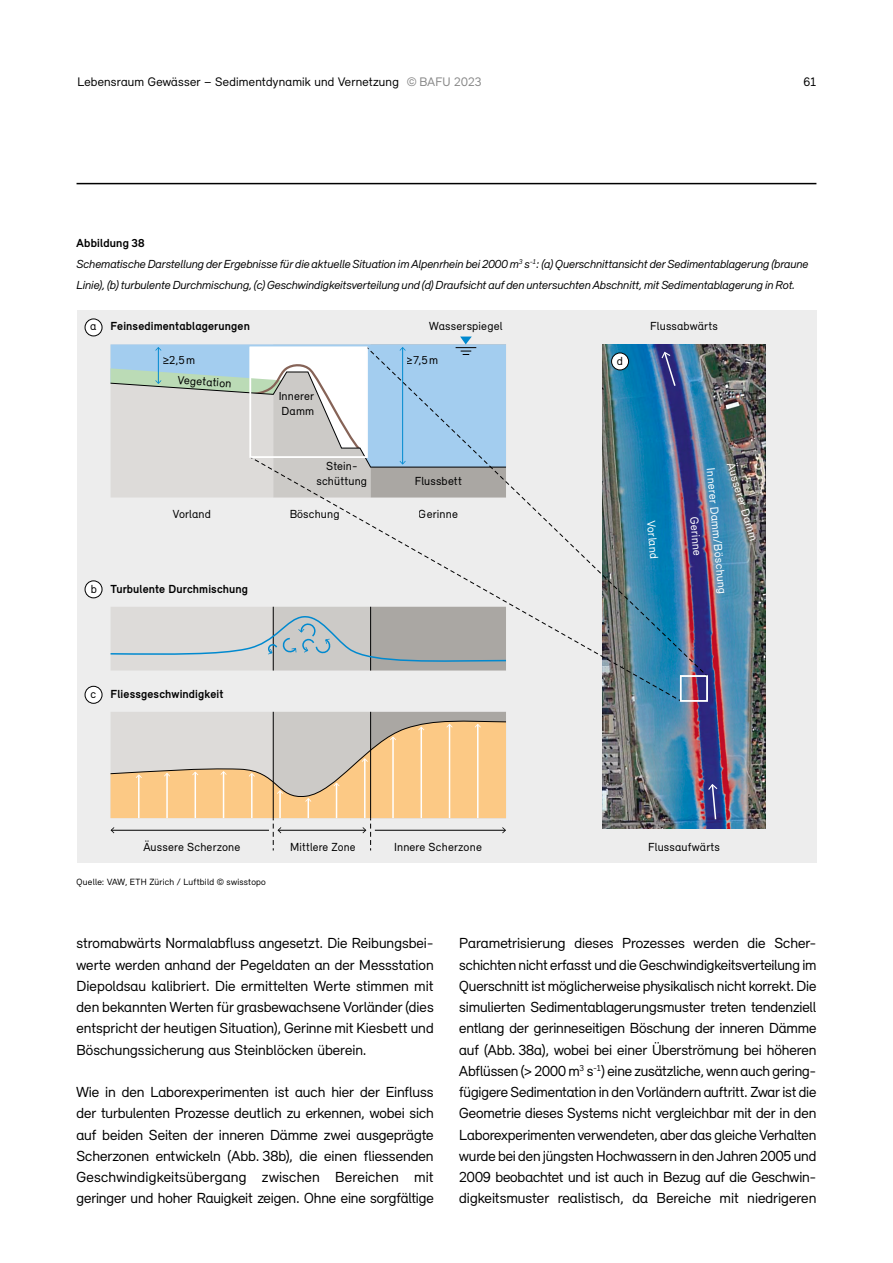
<style>
.page{position:relative;width:893px;height:1263px;background:#fff}
.page>*{position:absolute;margin:0;border:0;box-sizing:border-box;transform-origin:0 0}
._07_Grundtext{font:15px/21.3px "Relevant";letter-spacing:-.005em;color:#000;text-align:justify}
.t1{font:12.75px "Relevant";letter-spacing:.015em;color:#000}
._08_Legende_Titel{font:italic 12px/21.3px "Relevant";color:#000}
.t2{font:12px/14.4px "Relevant";letter-spacing:.015em;color:#000;text-align:center}
._08_Legende_Titel-2{font:700 12px "Relevant";letter-spacing:.01em;color:#000}
.t3{font:12px "Relevant";color:#fff}
._08_Quelle{font:9.3px "Relevant";letter-spacing:.025em;color:#000}
.s1{color:#878787}
.s2{font-weight:400}
</style>
<div class="page">
<hr style="left:77px;top:183px;width:739px;height:1px;background:#000">
<div style="left:77px;top:310px;width:739px;height:553px;background:#ededed"></div>
<img style="left:603px;top:344px;width:162px;height:485px">
<svg style="left:708px;top:783px;width:9px;height:38px"></svg>
<div style="left:85px;top:319px;width:17px;height:17px;background:#fff;border-radius:50%"></div>
<div style="left:85px;top:319px;width:17px;height:17px;border:1px solid #000;border-radius:50%"></div>
<div style="left:111px;top:344px;width:162px;height:153px;background:#dddbd9"></div>
<div style="left:111px;top:712px;width:162px;height:106px;background:#dddbd9"></div>
<div style="left:273px;top:712px;width:98px;height:106px;background:#cccac7"></div>
<div style="left:371px;top:712px;width:135px;height:106px;background:#aaa7a3"></div>
<hr style="left:273px;top:712px;width:1px;height:106px;background:#000">
<hr style="left:370px;top:712px;width:1px;height:106px;background:#000">
<div style="left:85px;top:686px;width:17px;height:17px;background:#fff;border-radius:50%"></div>
<div style="left:85px;top:686px;width:17px;height:17px;border:1px solid #000;border-radius:50%"></div>
<div style="left:85px;top:581px;width:17px;height:17px;background:#fff;border-radius:50%"></div>
<div style="left:85px;top:581px;width:17px;height:17px;border:1px solid #000;border-radius:50%"></div>
<div style="left:111px;top:607px;width:162px;height:63px;background:#dddbd9"></div>
<svg style="left:110px;top:646px;width:144px;height:9px"></svg>
<img style="left:602px;top:351px;width:103px;height:323px">
<svg style="left:110px;top:337px;width:396px;height:122px"></svg>
<svg style="left:254px;top:459px;width:424px;height:240px"></svg>
<svg style="left:110px;top:719px;width:396px;height:131px"></svg>
<div style="left:250px;top:347px;width:118px;height:111px;border:2px solid #fff"></div>
<div style="left:680px;top:675px;width:28px;height:27px;border:2px solid #fff"></div>
<p class="t1" style="left:77px;top:74px;width:406px">Lebensraum Gewässer – Sedimentdynamik und Vernetzung <span class="s1">© BAFU 2023</span></p>
<p class="t1" style="left:803px;top:74px;width:15px">61</p>
<p class="_08_Legende_Titel-2" style="left:77px;top:235px;width:70px">Abbildung 38</p>
<p class="_08_Legende_Titel" style="left:77px;top:252px;width:733px">Schematische Darstellung der Ergebnisse für die aktuelle Situation im Alpenrhein bei 2000 m<sup>3</sup> s<sup>-1</sup>: (a) Querschnittansicht der Sedimentablagerung (braune<br>Linie), (b) turbulente Durchmischung, (c) Geschwindigkeitsverteilung und (d) Draufsicht auf den untersuchten Abschnitt, mit Sedimentablagerung in Rot.</p>
<p class="_08_Legende_Titel-2" style="left:90px;top:319px;width:161px"><span class="s2">a</span> Feinsedimentablagerungen</p>
<p class="t2" style="left:650px;top:319px;width:69px">Flussabwärts</p>
<p class="t2" style="left:429px;top:319px;width:75px">Wasserspiegel</p>
<p class="t2" style="left:163px;top:353px;width:34px">≥2,5m</p>
<p class="t2" style="left:407px;top:353px;width:33px">≥7,5m</p>
<p class="t2" style="left:178px;top:372px;width:55px;rotate:4deg">Vegetation</p>
<p class="t2" style="left:173px;top:506px;width:40px">Vorland</p>
<p class="_08_Legende_Titel-2" style="left:91px;top:581px;width:159px"><span class="s2">b</span> Turbulente Durchmischung</p>
<p class="t2" style="left:279px;top:389px;width:37px;text-align:left">Innerer<br>Damm</p>
<p class="t2" style="left:316px;top:459px;width:52px">Stein&shy;schüttung</p>
<p class="t2" style="left:289px;top:506px;width:52px">Böschung</p>
<p class="_08_Legende_Titel-2" style="left:91px;top:686px;width:134px"><span class="s2">c</span> Fliessgeschwindigkeit</p>
<p class="t2" style="left:415px;top:473px;width:49px">Flussbett</p>
<p class="t2" style="left:419px;top:506px;width:41px">Gerinne</p>
<p class="t2" style="left:143px;top:839px;width:99px">Äussere Scherzone</p>
<p class="t2" style="left:290px;top:839px;width:67px">Mittlere Zone</p>
<p class="t2" style="left:394px;top:839px;width:89px">Innere Scherzone</p>
<p class="_08_Quelle" style="left:77px;top:876px;width:191px">Quelle: VAW, ETH Zürich / Luftbild © swisstopo</p>
<p class="t2" style="left:617px;top:353px;width:8px">d</p>
<p class="t3" style="left:658px;top:520px;width:40px;rotate:85deg">Vorland</p>
<p class="t3" style="left:718px;top:467px;width:128px;rotate:85deg">Innerer Damm/Böschung</p>
<p class="t3" style="left:738px;top:461px;width:82px;rotate:73deg">Äusserer Damm</p>
<p class="t3" style="left:701px;top:516px;width:41px;rotate:85deg">Gerinne</p>
<p class="t2" style="left:648px;top:839px;width:73px">Flussaufwärts</p>
<p class="_07_Grundtext" style="left:77px;top:932px;width:359px">stromabwärts Normalabfluss angesetzt. Die Reibungsbei&shy;werte werden anhand der Pegeldaten an der Messstation Diepoldsau kalibriert. Die ermittelten Werte stimmen mit den bekannten Werten für grasbewachsene Vorländer (dies entspricht der heutigen Situation), Gerinne mit Kiesbett und Böschungssicherung aus Steinblöcken überein.</p>
<p class="_07_Grundtext" style="left:77px;top:1081px;width:359px">Wie in den Laborexperimenten ist auch hier der Einfluss der turbulenten Prozesse deutlich zu erkennen, wobei sich auf beiden Seiten der inneren Dämme zwei ausgeprägte Scherzonen entwickeln (Abb. 38b), die einen fliessenden Geschwindigkeitsübergang zwischen Bereichen mit geringer und hoher Rauigkeit zeigen. Ohne eine sorgfältige</p>
<p class="_07_Grundtext" style="left:459px;top:932px;width:359px">Parametrisierung dieses Prozesses werden die Scher&shy;schichten nicht erfasst und die Geschwindigkeitsverteilung im Querschnitt ist möglicherweise physikalisch nicht korrekt. Die simulierten Sedimentablagerungsmuster treten tendenziell entlang der gerinneseitigen Böschung der inneren Dämme auf (Abb. 38a), wobei bei einer Überströmung bei höheren Abflüssen (&gt; 2000 m<sup>3</sup> s<sup>-1</sup>) eine zusätzliche, wenn auch gering&shy;fügigere Sedimentation in den Vorländern auftritt. Zwar ist die Geometrie dieses Systems nicht vergleichbar mit der in den Laborexperimenten verwendeten, aber das gleiche Verhalten wurde bei den jüngsten Hochwassern in den Jahren 2005 und 2009 beobachtet und ist auch in Bezug auf die Geschwin&shy;digkeitsmuster realistisch, da Bereiche mit niedrigeren</p>
</div>
